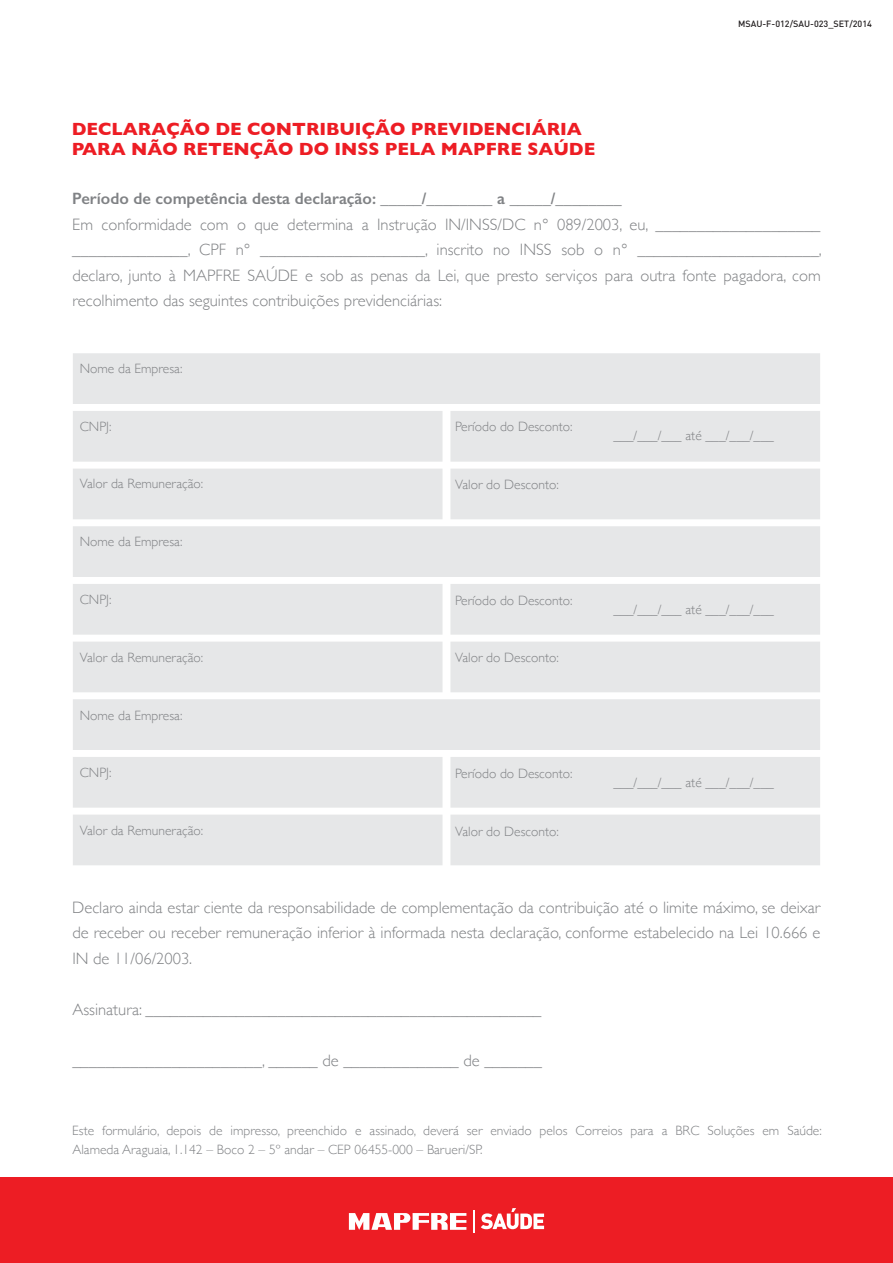
<style>
.page{position:relative;width:893px;height:1263px;background:#fff}
.page>*{position:absolute;margin:0;border:0;box-sizing:border-box;transform-origin:0 0}
.t1{font:700 18px/20.4px "Gill Sans";color:#ed1d24}
.t2{font:300 16.5px/25.5px "Gill Sans";color:#808285;text-align:justify}
.t3{font:600 16.5px "Gill Sans";color:#808285}
.t4{font:300 13.5px/19.5px "Gill Sans";color:#808285}
.t5{font:500 9px "DIN";color:#231f20}
</style>
<div class="page">
<div style="left:0;top:1178px;width:893px;height:85px;background:#ed1d24"></div>
<div style="left:73px;top:353px;width:747px;height:51px;background:#e6e7e8"></div>
<div style="left:73px;top:469px;width:369px;height:50px;background:#e6e7e8"></div>
<div style="left:450px;top:469px;width:370px;height:50px;background:#e6e7e8"></div>
<div style="left:73px;top:584px;width:369px;height:51px;background:#e6e7e8"></div>
<div style="left:450px;top:584px;width:370px;height:51px;background:#e6e7e8"></div>
<div style="left:73px;top:699px;width:747px;height:51px;background:#e6e7e8"></div>
<div style="left:73px;top:411px;width:369px;height:51px;background:#e6e7e8"></div>
<div style="left:450px;top:411px;width:370px;height:51px;background:#e6e7e8"></div>
<div style="left:73px;top:526px;width:747px;height:51px;background:#e6e7e8"></div>
<div style="left:73px;top:642px;width:369px;height:50px;background:#e6e7e8"></div>
<div style="left:450px;top:642px;width:370px;height:50px;background:#e6e7e8"></div>
<div style="left:73px;top:757px;width:369px;height:51px;background:#e6e7e8"></div>
<div style="left:450px;top:757px;width:370px;height:51px;background:#e6e7e8"></div>
<div style="left:73px;top:815px;width:369px;height:50px;background:#e6e7e8"></div>
<div style="left:450px;top:815px;width:370px;height:50px;background:#e6e7e8"></div>
<svg style="left:473px;top:1210px;width:1px;height:23px"></svg>
<svg style="left:349px;top:1213px;width:117px;height:17px"></svg>
<svg style="left:481px;top:1208px;width:63px;height:21px"></svg>
<p class="t1" style="left:72px;top:118px;width:525px">DECLARAÇÃO DE CONTRIBUIÇÃO PREVIDENCIÁRIA<br>PARA NÃO RETENÇÃO DO INSS PELA MAPFRE SAÚDE</p>
<p class="t5" style="left:738px;top:18px;width:135px">MSAU-F-012/SAU-023_SET/2014</p>
<p class="t3" style="left:72px;top:189px;width:551px">Período de competência desta declaração: _____/________ a _____/________</p>
<p class="t2" style="left:72px;top:211px;width:751px">Em conformidade com o que determina a Instrução IN/INSS/DC n° 089/2003, eu, ____________________ ______________, CPF n° ____________________, inscrito no INSS sob o n° ______________________, declaro, junto à MAPFRE SAÚDE e sob as penas da Lei, que presto serviços para outra fonte pagadora, com recolhimento das seguintes contribuições previdenciárias:</p>
<p class="t4" style="left:80px;top:358px;width:104px">Nome da Empresa:</p>
<p class="t4" style="left:80px;top:416px;width:33px">CNPJ:</p>
<p class="t4" style="left:80px;top:474px;width:125px">Valor da Remuneração:</p>
<p class="t4" style="left:80px;top:531px;width:104px">Nome da Empresa:</p>
<p class="t4" style="left:80px;top:589px;width:33px">CNPJ:</p>
<p class="t4" style="left:80px;top:647px;width:125px">Valor da Remuneração:</p>
<p class="t4" style="left:80px;top:705px;width:104px">Nome da Empresa:</p>
<p class="t4" style="left:80px;top:762px;width:33px">CNPJ:</p>
<p class="t4" style="left:80px;top:820px;width:125px">Valor da Remuneração:</p>
<p class="t4" style="left:455px;top:416px;width:119px">Período do Desconto:</p>
<p class="t4" style="left:455px;top:474px;width:105px">Valor do Desconto:</p>
<p class="t4" style="left:613px;top:425px;width:162px">___/___/___ até ___/___/___</p>
<p class="t4" style="left:455px;top:590px;width:119px">Período do Desconto:</p>
<p class="t4" style="left:455px;top:647px;width:105px">Valor do Desconto:</p>
<p class="t4" style="left:613px;top:599px;width:162px">___/___/___ até ___/___/___</p>
<p class="t4" style="left:455px;top:763px;width:119px">Período do Desconto:</p>
<p class="t4" style="left:455px;top:821px;width:105px">Valor do Desconto:</p>
<p class="t4" style="left:613px;top:772px;width:162px">___/___/___ até ___/___/___</p>
<p class="t2" style="left:72px;top:894px;width:750px">Declaro ainda estar ciente da responsabilidade de complementação da contribuição até o limite máximo, se deixar de receber ou receber remuneração inferior à informada nesta declaração, conforme estabelecido na Lei 10.666 e IN de 11/06/2003.</p>
<p class="t2" style="left:72px;top:996px;width:471px">Assinatura: ________________________________________________</p>
<p class="t2" style="left:72px;top:1047px;width:471px">_______________________, ______ de ______________ de _______</p>
<p class="t4" style="left:72px;top:1120px;width:751px">Este formulário, depois de impresso, preenchido e assinado, deverá ser enviado pelos Correios para a BRC Soluções em Saúde:<br>Alameda Araguaia, 1.142 – Boco 2 – 5º andar – CEP 06455-000 – Barueri/SP.</p>
</div>
